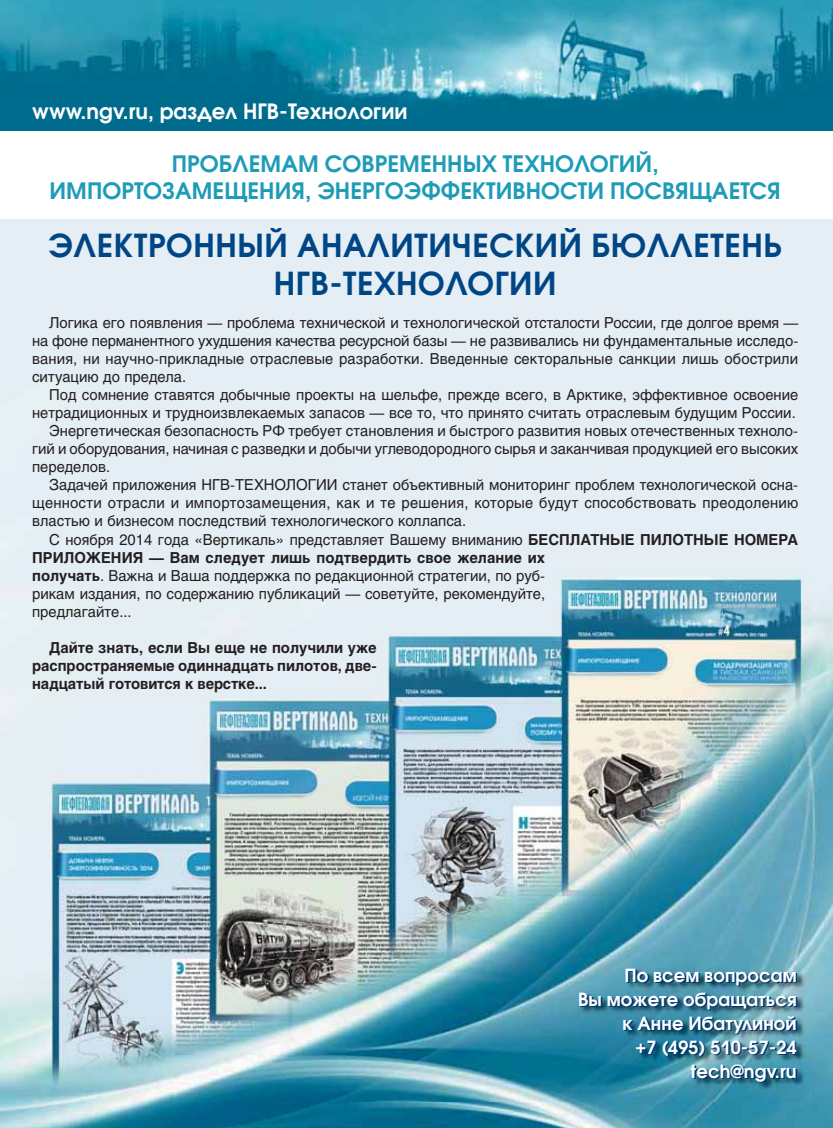
<style>
.page{position:relative;width:833px;height:1128px;background:#fff}
.page>*{position:absolute;margin:0;border:0;box-sizing:border-box;transform-origin:0 0}
.t1{font:600 31.5px/37.5px "Avant Garde Gothic C";letter-spacing:.02em;color:#004685;text-align:center}
.t2{font:600 22.5px/27px "Avant Garde Gothic C";letter-spacing:.005em;color:#1e9cb7;text-align:center}
.t3{font:600 21px "Avant Garde Gothic C";letter-spacing:.005em;color:#fff}
.t4{font:600 18px/24px "Avant Garde Gothic C";letter-spacing:.005em;color:#fff;text-align:right}
.t5{font:15px/18px "Helios";color:#231f20;text-align:justify}
.t6{font:700 15px/18px "Helios";color:#231f20;text-align:justify}
.s1{font-weight:700}
</style>
<div class="page">
<img style="left:0;top:219px;width:832px;height:908px">
<img style="left:173px;top:959px;width:659px;height:141px">
<img style="left:0;top:0;width:832px;height:130px">
<h3 class="t3" style="left:32px;top:104px;width:377px">www.ngv.ru, раздел НГВ-Технологии</h3>
<h2 class="t2" style="left:50px;top:152px;width:732px">ПРОБЛЕМАМ СОВРЕМЕННЫХ ТЕХНОЛОГИЙ,<br>ИМПОРТОЗАМЕЩЕНИЯ, ЭНЕРГОЭФФЕКТИВНОСТИ ПОСВЯЩАЕТСЯ</h2>
<h1 class="t1" style="left:49px;top:230px;width:734px">ЭЛЕКТРОННЫЙ АНАЛИТИЧЕСКИЙ БЮЛЛЕТЕНЬ<br>НГВ-ТЕХНОЛОГИИ</h1>
<p class="t5" style="left:32px;top:315px;width:767px;text-indent:17px">Логика его появления — проблема технической и технологической отсталости России, где долгое время — на фоне перманентного ухудшения качества ресурсной базы — не развивались ни фундаментальные исследо&shy;вания, ни научно-прикладные отраслевые разработки. Введенные секторальные санкции лишь обострили ситуацию до предела.</p>
<p class="t5" style="left:49px;top:387px;width:750px">Под сомнение ставятся добычные проекты на шельфе, прежде всего, в Арктике, эффективное освоение</p>
<p class="t5" style="left:32px;top:405px;width:764px">нетрадиционных и трудноизвлекаемых запасов — все то, что принято считать отраслевым будущим России.</p>
<p class="t5" style="left:49px;top:423px;width:750px">Энергетическая безопасность РФ требует становления и быстрого развития новых отечественных техноло-</p>
<p class="t5" style="left:32px;top:441px;width:767px">гий и оборудования, начиная с разведки и добычи углеводородного сырья и заканчивая продукцией его высоких</p>
<p class="t5" style="left:32px;top:459px;width:79px">переделов.</p>
<p class="t5" style="left:49px;top:477px;width:750px">Задачей приложения НГВ-ТЕХНОЛОГИИ станет объективный мониторинг проблем технологической осна-</p>
<p class="t5" style="left:32px;top:495px;width:767px">щенности отрасли и импортозамещения, как и те решения, которые будут способствовать преодолению</p>
<p class="t5" style="left:32px;top:513px;width:435px">властью и бизнесом последствий технологического коллапса.</p>
<p class="t5" style="left:49px;top:531px;width:750px">С ноября 2014 года «Вертикаль» представляет Вашему вниманию <span class="s1">БЕСПЛАТНЫЕ ПИЛОТНЫЕ НОМЕРА</span></p>
<p class="t6" style="left:32px;top:549px;width:514px">ПРИЛОЖЕНИЯ — Вам следует лишь подтвердить свое желание их</p>
<p class="t5" style="left:32px;top:567px;width:514px"><span class="s1">получать</span>. Важна и Ваша поддержка по редакционной стратегии, по руб-</p>
<p class="t5" style="left:32px;top:585px;width:514px">рикам издания, по содержанию публикаций — советуйте, рекомендуйте,</p>
<p class="t5" style="left:32px;top:603px;width:101px">предлагайте...</p>
<p class="t6" style="left:32px;top:639px;width:346px;text-indent:17px">Дайте знать, если Вы еще не получили уже распространяемые одиннадцать пилотов, две&shy;надцатый готовится к верстке...</p>
<p class="t4" style="left:577px;top:964px;width:220px">По всем вопросам<br>Вы можете обращаться к Анне Ибатулиной<br>+7 (495) 510-57-24 tech@ngv.ru</p>
</div>
